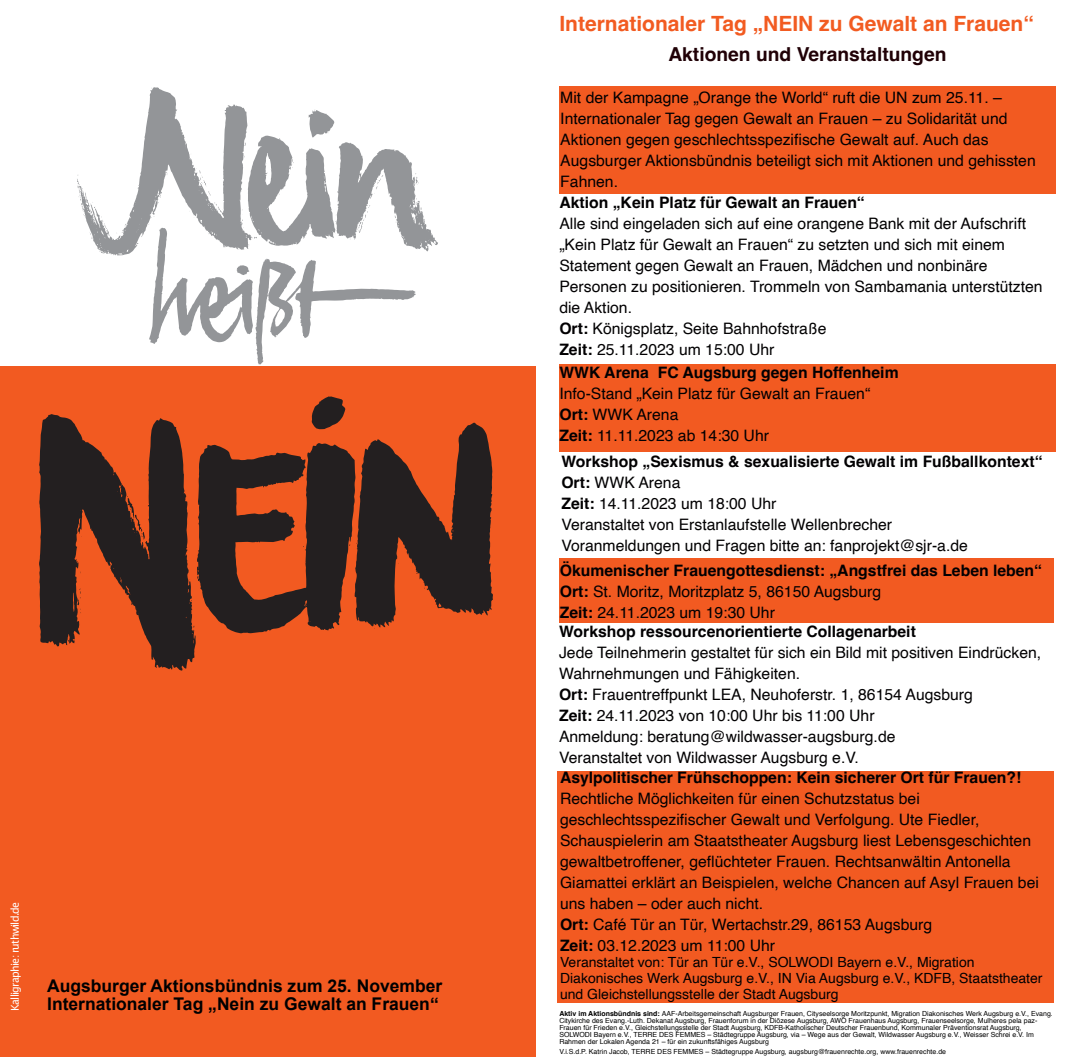
<style>
.page{position:relative;width:1072px;height:1057px;background:#fff}
.page>*{position:absolute;margin:0;border:0;box-sizing:border-box;transform-origin:0 0}
.t1{font:700 21px "Helvetica";color:#f25b21}
.t2{font:700 19.25px "Helvetica";color:#200006}
.t3{font:700 17.5px/18px "Arial";color:#000001}
.t4{font:15.75px/21px "Helvetica";color:#020002}
.t5{font:700 15.75px/21px "Helvetica";color:#020002}
.t6{font:14px/15.8px "Helvetica";color:#020002}
.t7{font:10.85px "Lucida Grande";letter-spacing:-.065em;color:#fff}
.t8{font:7px/7px "Helvetica";color:#000001}
.s1{font-weight:700}
.s2{font-weight:400}
</style>
<div class="page">
<div style="left:0;top:366px;width:536px;height:691px;background:#f25a21"></div>
<svg style="left:149px;top:255px;width:267px;height:109px"></svg>
<svg style="left:77px;top:87px;width:361px;height:168px"></svg>
<svg style="left:39px;top:396px;width:454px;height:274px"></svg>
<div style="left:559px;top:86px;width:496px;height:107px;background:#f25a21"></div>
<div style="left:559px;top:364px;width:496px;height:87px;background:#f25a21"></div>
<div style="left:560px;top:558px;width:494px;height:65px;background:#f25a21"></div>
<div style="left:558px;top:771px;width:496px;height:232px;background:#f25a21"></div>
<p class="t7" style="left:9px;top:1011px;width:111px;rotate:-90deg">Kalligraphie: ruthwild.de</p>
<p class="t3" style="left:47px;top:977px;width:397px">Augsburger Aktionsbündnis zum 25. November<br>Internationaler Tag „Nein zu Gewalt an Frauen“</p>
<h1 class="t1" style="left:559px;top:11px;width:476px">Internationaler Tag „NEIN zu Gewalt an Frauen“</h1>
<p class="t2" style="left:668px;top:43px;width:280px">Aktionen und Veranstaltungen</p>
<p class="t4" style="left:560px;top:87px;width:477px">Mit der Kampagne „Orange the World“ ruft die UN zum 25.11. – Internationaler Tag gegen Gewalt an Frauen – zu Solidarität und Aktionen gegen geschlechtsspezifische Gewalt auf. Auch das Augsburger Aktionsbündnis beteiligt sich mit Aktionen und gehissten Fahnen.</p>
<p class="t5" style="left:559px;top:194px;width:307px">Aktion „Kein Platz für Gewalt an Frauen“</p>
<p class="t4" style="left:559px;top:214px;width:485px">Alle sind eingeladen sich auf eine orangene Bank mit der Aufschrift „Kein Platz für Gewalt an Frauen“ zu setzten und sich mit einem Statement gegen Gewalt an Frauen, Mädchen und nonbinäre Personen zu positionieren. Trommeln von Sambamania unterstützten die Aktion.<br><span class="s1">Ort:</span> Königsplatz, Seite Bahnhofstraße<br><span class="s1">Zeit:</span> 25.11.2023 um 15:00 Uhr<br><span class="s1">WWK Arena FC Augsburg gegen Hoffenheim</span></p>
<p class="t4" style="left:559px;top:383px;width:312px">Info-Stand „Kein Platz für Gewalt an Frauen“<br><span class="s1">Ort:</span> WWK Arena<br><span class="s1">Zeit:</span> 11.11.2023 ab 14:30 Uhr</p>
<p class="t4" style="left:561px;top:451px;width:483px"><span class="s1">Workshop „Sexismus &amp; sexualisierte Gewalt im Fußballkontext“ Ort:</span> WWK Arena<br><span class="s1">Zeit:</span> 14.11.2023 um 18:00 Uhr<br>Veranstaltet von Erstanlaufstelle Wellenbrecher<br>Voranmeldungen und Fragen bitte an: fanprojekt@sjr-a.de</p>
<p class="t5" style="left:560px;top:561px;width:484px">Ökumenischer Frauengottesdienst: „Angstfrei das Leben leben“<br>Ort: <span class="s2">St. Moritz, Moritzplatz 5, 86150 Augsburg<br></span>Zeit: <span class="s2">24.11.2023 um 19:30 Uhr</span></p>
<p class="t5" style="left:559px;top:623px;width:358px">Workshop ressourcenorientierte Collagenarbeit</p>
<p class="t4" style="left:559px;top:643px;width:484px">Jede Teilnehmerin gestaltet für sich ein Bild mit positiven Eindrücken, Wahrnehmungen und Fähigkeiten.<br><span class="s1">Ort:</span> Frauentreffpunkt LEA, Neuhoferstr. 1, 86154 Augsburg<br><span class="s1">Zeit:</span> 24.11.2023 von 10:00 Uhr bis 11:00 Uhr<br>Anmeldung: beratung@wildwasser-augsburg.de<br>Veranstaltet von Wildwasser Augsburg e.V.</p>
<p class="t5" style="left:560px;top:769px;width:463px">Asylpolitischer Frühschoppen: Kein sicherer Ort für Frauen?!</p>
<p class="t4" style="left:560px;top:788px;width:480px">Rechtliche Möglichkeiten für einen Schutzstatus bei geschlechtsspezifischer Gewalt und Verfolgung. Ute Fiedler, Schauspielerin am Staatstheater Augsburg liest Lebensgeschichten gewaltbetroffener, geflüchteter Frauen. Rechtsanwältin Antonella Giamattei erklärt an Beispielen, welche Chancen auf Asyl Frauen bei uns haben – oder auch nicht.<br><span class="s1">Ort:</span> Café Tür an Tür, Wertachstr.29, 86153 Augsburg<br><span class="s1">Zeit:</span> 03.12.2023 um 11:00 Uhr</p>
<p class="t6" style="left:560px;top:954px;width:484px">Veranstaltet von: Tür an Tür e.V., SOLWODI Bayern e.V., Migration<br>Diakonisches Werk Augsburg e.V., IN Via Augsburg e.V., KDFB, Staatstheater und Gleichstellungsstelle der Stadt Augsburg</p>
<p class="t8" style="left:559px;top:1010px;width:495px"><span class="s1">Aktiv im Aktionsbündnis sind:</span> AAF-Arbeitsgemeinschaft Augsburger Frauen, Cityseelsorge Moritzpunkt, Migration Diakonisches Werk Augsburg e.V., Evang.<br>Citykirche des Evang.-Luth. Dekanat Augsburg, Frauenforum in der Diözese Augsburg, AWO Frauenhaus Augsburg, Frauenseelsorge, Mulheres pela paz-Frauen für Frieden e.V., Gleichstellungsstelle der Stadt Augsburg, KDFB-Katholischer Deutscher Frauenbund, Kommunaler Präventionsrat Augsburg, SOLWODI Bayern e.V., TERRE DES FEMMES – Städtegruppe Augsburg, via – Wege aus der Gewalt, Wildwasser Augsburg e.V., Weisser Schrei e.V. Im Rahmen der Lokalen Agenda 21 – für ein zukunftsfähiges Augsburg</p>
<p class="t8" style="left:559px;top:1048px;width:388px">V.i.S.d.P. Katrin Jacob, TERRE DES FEMMES – Städtegruppe Augsburg, augsburg@frauenrechte.org, www.frauenrechte.de</p>
</div>
